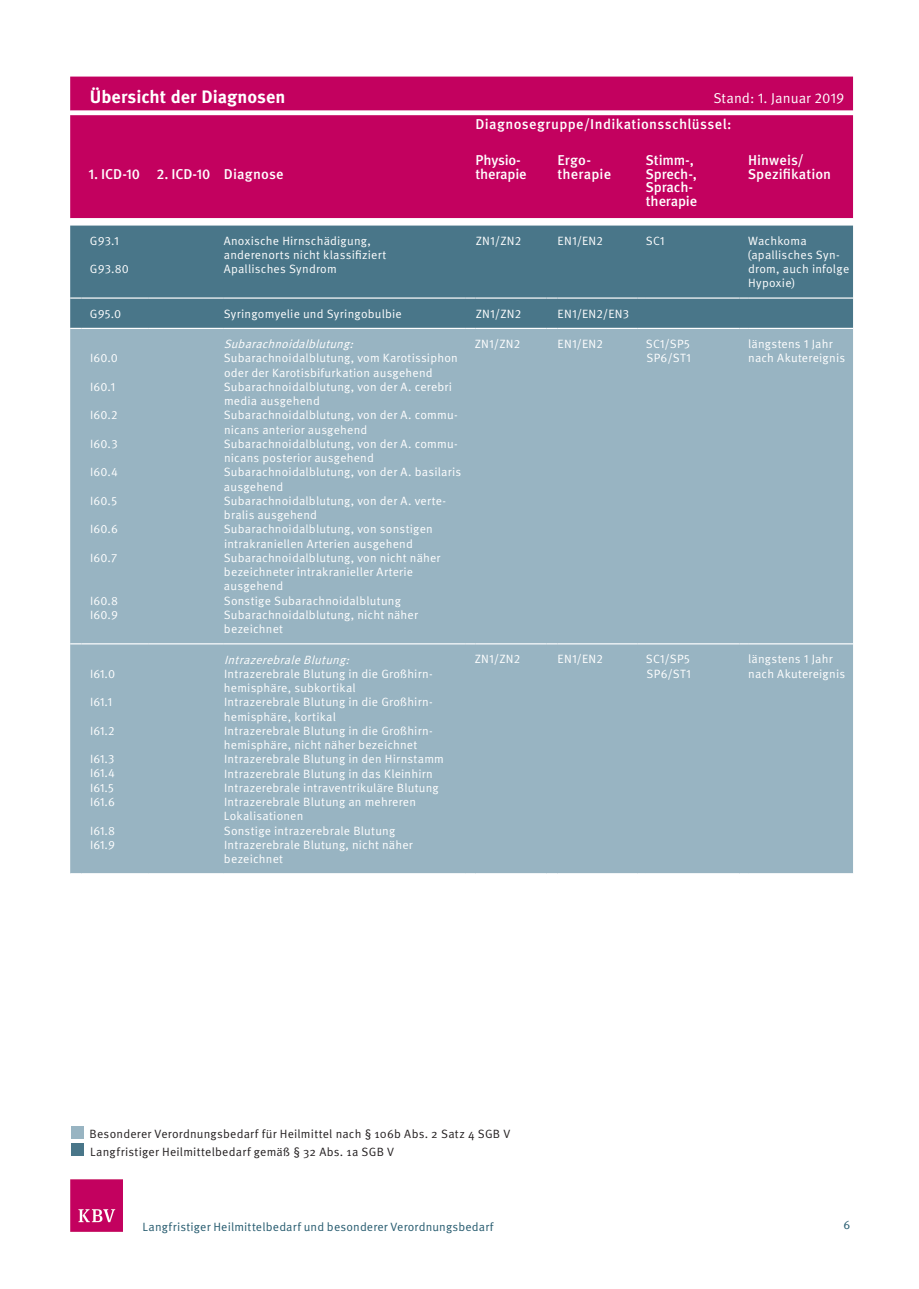
<style>
.page{position:relative;width:919px;height:1289px;background:#fff}
.page>*{position:absolute;margin:0;border:0;box-sizing:border-box;transform-origin:0 0}
.t1{font:700 18px "Meta OT";color:#fff}
.t2{font:500 14.25px/13.5px "Meta OT";letter-spacing:.01em;color:#fff}
.t3{font:500 14.25px/13.5px "Meta OT";letter-spacing:-.01em;color:#fff}
.t4{font:14.25px "Meta OT Norm";color:#fff}
.t5{font:12px/14.2px "Meta OT Norm";letter-spacing:.015em;color:#fff}
.t6{font:12px/18px "Meta OT Norm";letter-spacing:.02em;color:#231f20}
.t7{font:12px "Meta OT Norm";letter-spacing:.015em;color:#255a6e}
.t8{font:italic 12px "Meta OT Norm";color:#fff}
</style>
<div class="page">
<div style="left:70px;top:77px;width:783px;height:34px;background:#c3015f"></div>
<div style="left:70px;top:115px;width:783px;height:104px;background:#c3015f"></div>
<div style="left:70px;top:225px;width:783px;height:103px;background:#497689"></div>
<div style="left:70px;top:329px;width:783px;height:544px;background:#98b4c2"></div>
<svg style="left:70px;top:297px;width:11px;height:2px"></svg>
<hr style="left:149px;top:297px;width:75px;height:2px;background:#fff">
<hr style="left:475px;top:297px;width:71px;height:2px;background:#fff">
<svg style="left:546px;top:297px;width:11px;height:2px"></svg>
<hr style="left:557px;top:297px;width:80px;height:2px;background:#fff">
<svg style="left:637px;top:297px;width:9px;height:2px"></svg>
<hr style="left:646px;top:297px;width:93px;height:2px;background:#fff">
<svg style="left:739px;top:297px;width:9px;height:2px"></svg>
<hr style="left:748px;top:297px;width:105px;height:2px;background:#fff">
<hr style="left:81px;top:297px;width:68px;height:2px;background:#fff">
<hr style="left:224px;top:297px;width:242px;height:2px;background:#fff">
<svg style="left:466px;top:297px;width:9px;height:2px"></svg>
<hr style="left:81px;top:643px;width:68px;height:1px;background:#fff">
<hr style="left:149px;top:643px;width:75px;height:1px;background:#fff">
<hr style="left:224px;top:643px;width:242px;height:1px;background:#fff">
<hr style="left:475px;top:643px;width:71px;height:1px;background:#fff">
<hr style="left:557px;top:643px;width:80px;height:1px;background:#fff">
<hr style="left:646px;top:643px;width:93px;height:1px;background:#fff">
<hr style="left:748px;top:643px;width:105px;height:1px;background:#fff">
<div style="left:71px;top:1125px;width:12px;height:13px;background:#98b4c2"></div>
<div style="left:71px;top:1143px;width:13px;height:13px;background:#497689"></div>
<img style="left:70px;top:1179px;width:52px;height:52px">
<h1 class="t1" style="left:90px;top:85px;width:197px">Übersicht der Diagnosen</h1>
<p class="t4" style="left:713px;top:89px;width:133px">Stand: 1. Januar 2019</p>
<p class="t2" style="left:475px;top:117px;width:257px">Diagnosegruppe/Indikationsschlüssel:</p>
<p class="t2" style="left:88px;top:167px;width:196px">1. ICD-10 2. ICD-10 Diagnose</p>
<p class="t3" style="left:475px;top:154px;width:53px">Physio&shy;therapie</p>
<p class="t2" style="left:557px;top:154px;width:55px">Ergo&shy;therapie</p>
<p class="t3" style="left:645px;top:154px;width:53px">Stimm-,<br>Sprech-,<br>Sprach&shy;therapie</p>
<p class="t2" style="left:747px;top:154px;width:85px">Hinweis/<br>Spezifikation</p>
<p class="t5" style="left:90px;top:233px;width:30px">G93.1</p>
<p class="t5" style="left:90px;top:262px;width:41px">G93.80</p>
<p class="t5" style="left:224px;top:233px;width:164px">Anoxische Hirnschädigung, anderenorts nicht klassifiziert<br>Apallisches Syndrom</p>
<p class="t5" style="left:475px;top:233px;width:47px">ZN1/ZN2</p>
<p class="t5" style="left:557px;top:233px;width:47px">EN1/EN2</p>
<p class="t5" style="left:645px;top:233px;width:20px">SC1</p>
<p class="t5" style="left:747px;top:233px;width:103px">Wachkoma (apallisches Syn&shy;drom, auch infolge<br>Hypoxie)</p>
<p class="t5" style="left:90px;top:306px;width:33px">G95.0</p>
<p class="t5" style="left:224px;top:306px;width:180px">Syringomyelie und Syringobulbie</p>
<p class="t5" style="left:475px;top:306px;width:47px">ZN1/ZN2</p>
<p class="t5" style="left:557px;top:306px;width:73px">EN1/EN2/EN3</p>
<p class="t5" style="left:90px;top:351px;width:29px">I60.0</p>
<p class="t5" style="left:90px;top:380px;width:27px">I60.1</p>
<p class="t5" style="left:90px;top:408px;width:29px">I60.2</p>
<p class="t5" style="left:90px;top:437px;width:29px">I60.3</p>
<p class="t5" style="left:90px;top:465px;width:29px">I60.4</p>
<p class="t5" style="left:90px;top:494px;width:29px">I60.5</p>
<p class="t5" style="left:90px;top:522px;width:29px">I60.6</p>
<p class="t5" style="left:90px;top:551px;width:29px">I60.7</p>
<p class="t5" style="left:90px;top:593px;width:30px">I60.8<br>I60.9</p>
<p class="t5" style="left:475px;top:337px;width:47px">ZN1/ZN2</p>
<p class="t5" style="left:557px;top:337px;width:47px">EN1/EN2</p>
<p class="t5" style="left:645px;top:337px;width:46px">SC1/SP5<br>SP6/ST1</p>
<p class="t5" style="left:748px;top:337px;width:98px">längstens 1 Jahr nach Akutereignis</p>
<p class="t8" style="left:224px;top:337px;width:135px">Subarachnoidalblutung:</p>
<p class="t5" style="left:224px;top:351px;width:239px">Subarachnoidalblutung, vom Karotissiphon oder der Karotisbifurkation ausgehend<br>Subarachnoidalblutung, von der A. cerebri media ausgehend<br>Subarachnoidalblutung, von der A. commu&shy;nicans anterior ausgehend<br>Subarachnoidalblutung, von der A. commu&shy;nicans posterior ausgehend<br>Subarachnoidalblutung, von der A. basilaris ausgehend<br>Subarachnoidalblutung, von der A. verte&shy;bralis ausgehend<br>Subarachnoidalblutung, von sonstigen intrakraniellen Arterien ausgehend<br>Subarachnoidalblutung, von nicht näher bezeichneter intrakranieller Arterie ausgehend<br>Sonstige Subarachnoidalblutung<br>Subarachnoidalblutung, nicht näher bezeichnet</p>
<p class="t5" style="left:90px;top:666px;width:27px">I61.0</p>
<p class="t5" style="left:90px;top:695px;width:24px">I61.1</p>
<p class="t5" style="left:90px;top:723px;width:26px">I61.2</p>
<p class="t5" style="left:90px;top:752px;width:26px;text-align:justify">I61.3<br>I61.4<br>I61.5<br>I61.6</p>
<p class="t5" style="left:90px;top:823px;width:26px">I61.8<br>I61.9</p>
<p class="t8" style="left:224px;top:652px;width:130px">IntrazerebraleBlutung:</p>
<p class="t5" style="left:224px;top:666px;width:222px">Intrazerebrale Blutung in die Großhirn&shy;hemisphäre, subkortikal<br>Intrazerebrale Blutung in die Großhirn&shy;hemisphäre, kortikal<br>Intrazerebrale Blutung in die Großhirn&shy;hemisphäre, nicht näher bezeichnet Intrazerebrale Blutung in den Hirnstamm Intrazerebrale Blutung in das Kleinhirn Intrazerebrale intraventrikuläre Blutung Intrazerebrale Blutung an mehreren Lokalisationen<br>Sonstige intrazerebrale Blutung Intrazerebrale Blutung, nicht näher bezeichnet</p>
<p class="t5" style="left:475px;top:652px;width:47px">ZN1/ZN2</p>
<p class="t5" style="left:557px;top:652px;width:47px">EN1/EN2</p>
<p class="t5" style="left:645px;top:652px;width:46px">SC1/SP5<br>SP6/ST1</p>
<p class="t5" style="left:748px;top:652px;width:98px">längstens 1 Jahr nach Akutereignis</p>
<p class="t6" style="left:89px;top:1125px;width:422px">Besonderer Verordnungsbedarf für Heilmittel nach § 106b Abs. 2 Satz 4 SGB V<br>Langfristiger Heilmittelbedarf gemäß § 32 Abs. 1a SGB V</p>
<p class="t7" style="left:142px;top:1219px;width:352px">Langfristiger Heilmittelbedarf und besonderer Verordnungsbedarf</p>
<p class="t7" style="left:843px;top:1217px;width:8px">6</p>
</div>
